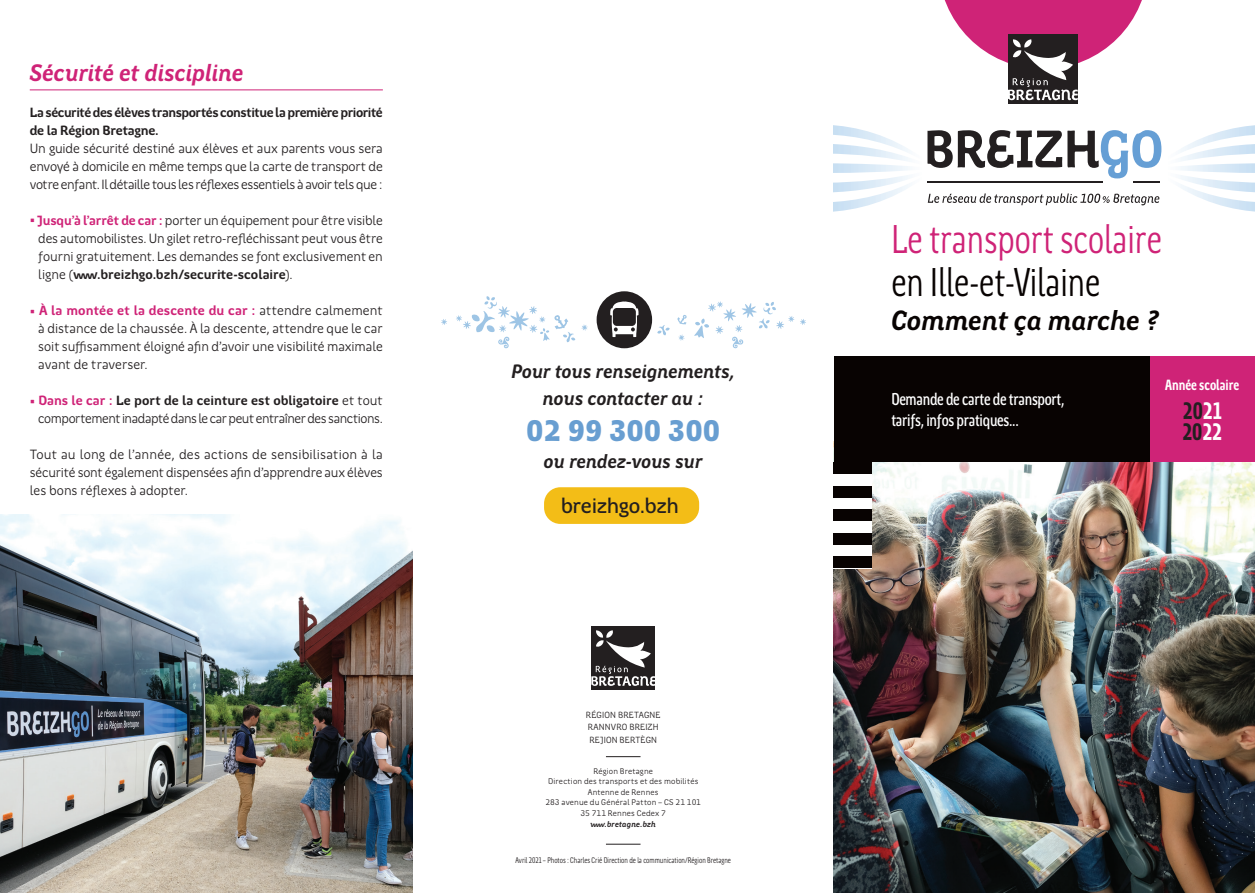
<style>
.page{position:relative;width:1255px;height:893px;background:#fff}
.page>*{position:absolute;margin:0;border:0;box-sizing:border-box;transform-origin:0 0}
.t1{font:40.5px "Region Bretagne Cond New";color:#cf2377}
.t2{font:40.5px "Region Bretagne Cond New";color:#080302}
.t3{font:900 30px "Region Bretagne New";color:#689ed1}
.t4{font:italic 700 28.05px "Region Bretagne New";color:#080302}
.t5{font:italic 700 24px "Region Bretagne New";letter-spacing:-.005em;color:#cf2377}
.t6{font:700 24px/21px "Region Bretagne Cond New";color:#231f20}
.t7{font:500 21.6px "Region Bretagne New";letter-spacing:-.015em;color:#231f20}
.t8{font:italic 700 19.5px/27px "Region Bretagne New";letter-spacing:-.005em;color:#231f20;text-align:center}
.t9{font:500 17.25px/21px "Region Bretagne Cond New";letter-spacing:-.015em;color:#fff}
.t10{font:700 15px "Region Bretagne Cond New";color:#fff}
.t11{font:13.5px/18px "Region Bretagne New";letter-spacing:-.015em;color:#231f20;text-align:justify}
.t12{font:700 13.5px/18px "Region Bretagne New";letter-spacing:-.03em;color:#231f20}
.t13{font:9px/12.3px "Region Bretagne New";letter-spacing:.02em;color:#231f20}
.t14{font:8.25px/10.5px "Region Bretagne New";letter-spacing:.015em;color:#231f20;text-align:center}
.t15{font:8.25px "Region Bretagne Cond New";color:#231f20}
.t16{font:italic 700 8.25px "Region Bretagne New";letter-spacing:.02em;color:#231f20}
.s1{font-weight:700;color:#cf2377}
.s2{font-weight:700}
.s3{color:#fff}
</style>
<div class="page">
<img style="left:833px;top:462px;width:421px;height:431px">
<img style="left:0;top:515px;width:412px;height:378px">
<div style="left:833px;top:462px;width:39px;height:106px;background:#fff"></div>
<div style="left:833px;top:486px;width:39px;height:11px;background:#080302"></div>
<div style="left:833px;top:462px;width:39px;height:12px;background:#080302"></div>
<div style="left:833px;top:509px;width:39px;height:12px;background:#080302"></div>
<div style="left:833px;top:533px;width:39px;height:12px;background:#080302"></div>
<div style="left:833px;top:556px;width:39px;height:12px;background:#080302"></div>
<div style="left:1149px;top:356px;width:105px;height:106px;background:#cf2377"></div>
<div style="left:833px;top:356px;width:316px;height:106px;background:#080302"></div>
<hr style="left:30px;top:90px;width:353px;height:1px;background:#cf2377">
<div style="left:591px;top:626px;width:64px;height:64px;background:#231f20"></div>
<svg style="left:591px;top:630px;width:64px;height:56px"></svg>
<hr style="left:606px;top:756px;width:34px;height:1px;background:#231f20">
<hr style="left:606px;top:844px;width:34px;height:1px;background:#231f20">
<svg style="left:833px;top:0;width:421px;height:212px"></svg>
<div style="left:544px;top:487px;width:155px;height:37px;background:#f3bd17;border-radius:16px"></div>
<svg style="left:441px;top:319px;width:6px;height:6px"></svg>
<svg style="left:581px;top:324px;width:6px;height:7px"></svg>
<svg style="left:456px;top:296px;width:119px;height:53px"></svg>
<svg style="left:657px;top:325px;width:12px;height:10px"></svg>
<svg style="left:678px;top:334px;width:6px;height:7px"></svg>
<svg style="left:677px;top:315px;width:10px;height:10px"></svg>
<svg style="left:694px;top:301px;width:112px;height:48px"></svg>
<div style="left:596px;top:291px;width:56px;height:57px;background:#231f20;border-radius:50%"></div>
<svg style="left:610px;top:301px;width:28px;height:36px"></svg>
<h3 class="t5" style="left:30px;top:60px;width:215px">Sécurité et discipline</h3>
<p class="t12" style="left:30px;top:104px;width:354px">La sécurité des élèves transportés constitue la première priorité de la Région Bretagne.</p>
<p class="t11" style="left:30px;top:140px;width:354px">Un guide sécurité destiné aux élèves et aux parents vous sera envoyé à domicile en même temps que la carte de transport de votre enfant. Il détaille tous les réflexes essentiels à avoir tels que :</p>
<p class="t11" style="left:38px;top:212px;width:346px;text-indent:-9px"><span class="s1">• Jusqu’à l’arrêt de car :</span> porter un équipement pour être visible des automobilistes. Un gilet retro-refléchissant peut vous être fourni gratuitement. Les demandes se font exclusivement en ligne (<span class="s2">www.breizhgo.bzh/securite-scolaire</span>).</p>
<p class="t11" style="left:38px;top:302px;width:346px;text-indent:-9px"><span class="s1">• À la montée et la descente du car :</span> attendre calmement à distance de la chaussée. À la descente, attendre que le car soit suffisamment éloigné afin d’avoir une visibilité maximale avant de traverser.</p>
<p class="t11" style="left:30px;top:392px;width:354px;text-align:right"><span class="s1">• Dans le car :</span> <span class="s2">Le port de la ceinture est obligatoire</span> et tout comportement inadapté dans le car peut entraîner des sanctions.</p>
<p class="t11" style="left:30px;top:446px;width:354px">Tout au long de l’année, des actions de sensibilisation à la sécurité sont également dispensées afin d’apprendre aux élèves les bons réflexes à adopter.</p>
<h3 class="t8" style="left:511px;top:358px;width:225px">Pour tous renseignements, nous contacter au :</h3>
<h2 class="t3" style="left:526px;top:414px;width:195px">02 99 300 300</h2>
<h3 class="t8" style="left:544px;top:448px;width:160px">ou rendez-vous sur</h3>
<h3 class="t7" style="left:560px;top:494px;width:120px">breizhgo.bzh</h3>
<p class="t13" style="left:586px;top:709px;width:76px">RÉGION BRETAGNE<br>RANNVRO BREIZH<br>REJION BERTÈGN</p>
<p class="t14" style="left:545px;top:766px;width:157px">Région Bretagne<br>Direction des transports et des mobilités<br>Antenne de Rennes<br>283 avenue du Général Patton – CS 21 101<br>35 711 Rennes Cedex 7</p>
<p class="t16" style="left:590px;top:819px;width:67px">www.bretagne.bzh</p>
<p class="t15" style="left:515px;top:855px;width:217px">Avril 2021 – Photos : Charles Crié Direction de la communication/Région Bretagne</p>
<h1 class="t1" style="left:891px;top:216px;width:272px">Le transport scolaire</h1>
<h1 class="t2" style="left:891px;top:260px;width:210px">en Ille-et-Vilaine</h1>
<h3 class="t4" style="left:891px;top:305px;width:270px">Comment ça marche ?</h3>
<p class="t9" style="left:891px;top:389px;width:175px">Demande de carte de transport, tarifs, infos pratiques...</p>
<p class="t10" style="left:1165px;top:376px;width:76px">Année scolaire</p>
<h3 class="t6" style="left:1182px;top:400px;width:41px">20<span class="s3">21<br></span>20<span class="s3">22</span></h3>
</div>
